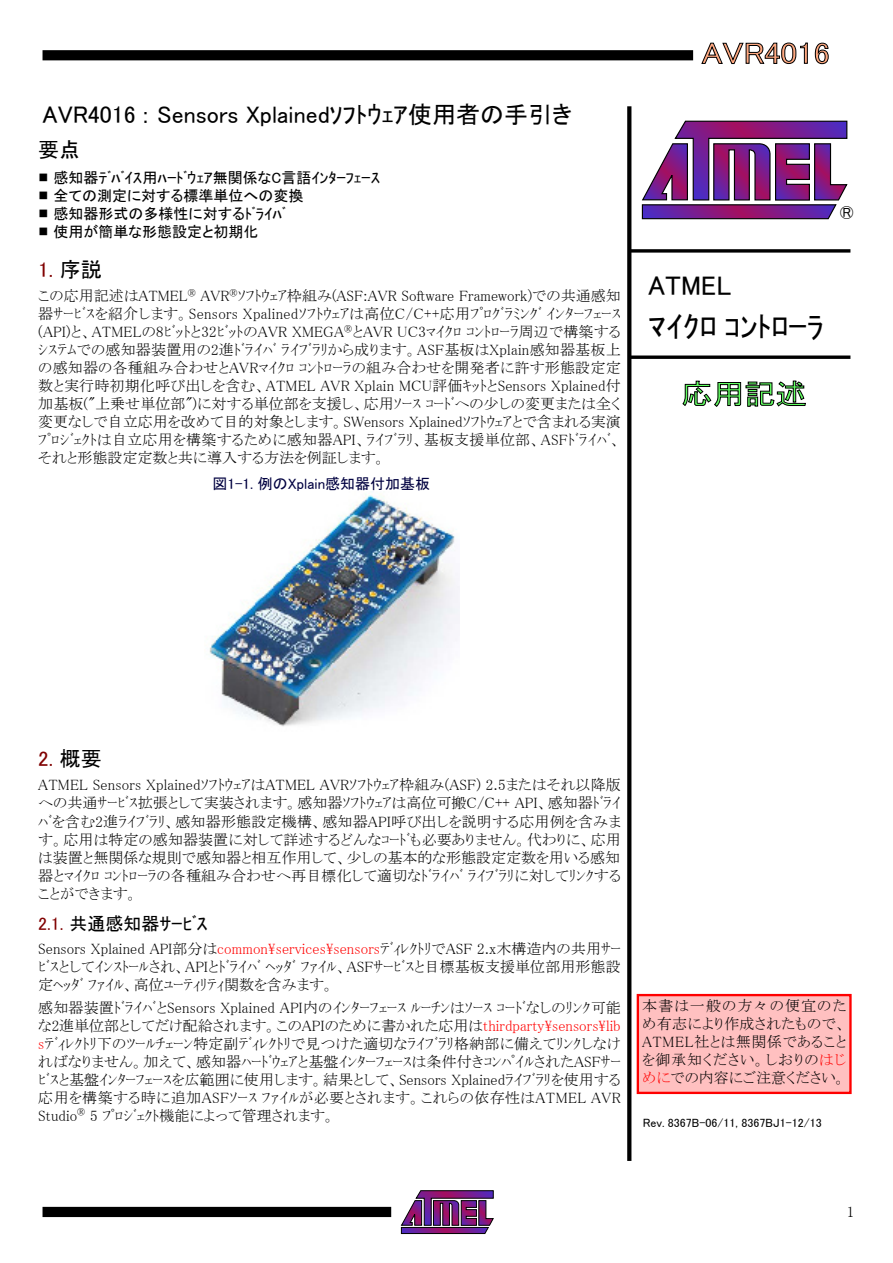
<style>
.page{position:relative;width:893px;height:1263px;background:#fff}
.page>*{position:absolute;margin:0;border:0;box-sizing:border-box;transform-origin:0 0}
.t1{font:30px "MS P Gothic";color:#000}
.t2{font:30px "MS P Gothic";color:#ffa880;scale:1.1 1}
.t3{font:28.5px "MS P Gothic";color:#60ff60;scale:1.1 1}
.t4{font:27px "MS P Gothic";color:#000}
.t5{font:24px "MS P Gothic";color:#000}
.t6{font:21px "MS P Gothic";color:#800000}
.t7{font:21px "MS P Gothic";color:#000}
.t8{font:18px "MS P Gothic";color:#000}
.t9{font:15px/18px "MS P Mincho";letter-spacing:.005em;color:#000;text-align:justify}
.t10{font:15px "MS P Gothic";color:#000}
.t11{font:15px "MS P Gothic";color:#000040}
.t12{font:12px "MS P Gothic";color:#000}
.s1{font-size:10.5px}
.s2{color:#000}
.s3{color:#800000}
.s4{color:#f00}
</style>
<div class="page">
<svg style="left:641px;top:120px;width:207px;height:100px"></svg>
<svg style="left:631px;top:355px;width:219px;height:4px"></svg>
<svg style="left:631px;top:249px;width:219px;height:4px"></svg>
<svg style="left:627px;top:106px;width:4px;height:1055px;fill:#000"></svg>
<svg style="left:682px;top:381px;width:124px;height:26px"></svg>
<svg style="left:401px;top:1190px;width:93px;height:44px"></svg>
<div style="left:43px;top:1207px;width:348px;height:10px;background:#000"></div>
<div style="left:43px;top:50px;width:650px;height:10px;background:#000"></div>
<svg style="left:701px;top:43px;width:107px;height:21px"></svg>
<svg style="left:815px;top:43px;width:14px;height:21px"></svg>
<div style="left:638px;top:995px;width:212px;height:98px;background:#ffc0c0"></div>
<div style="left:637px;top:994px;width:215px;height:100px;border:2px solid #f00"></div>
<img style="left:209px;top:494px;width:250px;height:233px">
<h3 class="t5" style="left:43px;top:103px;width:531px">AVR4016 : Sensors Xplainedｿﾌﾄｳｪｱ使用者の手引き</h3>
<h3 class="t7" style="left:38px;top:139px;width:43px">要点</h3>
<p class="t10" style="left:38px;top:170px;width:344px"><span class="s1">■</span> 感知器ﾃﾞﾊﾞｲｽ用ﾊｰﾄﾞｳｪｱ無関係なC言語ｲﾝﾀｰﾌｪｰｽ</p>
<p class="t10" style="left:38px;top:188px;width:267px"><span class="s1">■</span> 全ての測定に対する標準単位への変換</p>
<p class="t10" style="left:38px;top:206px;width:249px"><span class="s1">■</span> 感知器形式の多様性に対するﾄﾞﾗｲﾊﾞ</p>
<p class="t10" style="left:38px;top:224px;width:222px"><span class="s1">■</span> 使用が簡単な形態設定と初期化</p>
<h3 class="t6" style="left:38px;top:259px;width:65px">1. <span class="s2">序説</span></h3>
<p class="t9" style="left:38px;top:287px;width:584px">この応用記述はATMEL<sup>®</sup> AVR<sup>®</sup>ｿﾌﾄｳｪｱ枠組み(ASF:AVR Software Framework)での共通感知器ｻｰﾋﾞｽを紹介します。Sensors Xpalinedｿﾌﾄｳｪｱは高位C/C++応用ﾌﾟﾛｸﾞﾗﾐﾝｸﾞ ｲﾝﾀｰﾌｪｰｽ(API)と、ATMELの8ﾋﾞｯﾄと32ﾋﾞｯﾄのAVR XMEGA<sup>®</sup>とAVR UC3ﾏｲｸﾛ ｺﾝﾄﾛｰﾗ周辺で構築するｼｽﾃﾑでの感知器装置用の2進ﾄﾞﾗｲﾊﾞ ﾗｲﾌﾞﾗﾘから成ります。ASF基板はXplain感知器基板上の感知器の各種組み合わせとAVRﾏｲｸﾛ ｺﾝﾄﾛｰﾗの組み合わせを開発者に許す形態設定定数と実行時初期化呼び出しを含む、ATMEL AVR Xplain MCU評価ｷｯﾄとSensors Xplained付加基板("上乗せ単位部")に対する単位部を支援し、応用ｿｰｽ ｺｰﾄﾞへの少しの変更または全く変更なしで自立応用を改めて目的対象とします。SWensors Xplainedｿﾌﾄｳｪｱとで含まれる実演ﾌﾟﾛｼﾞｪｸﾄは自立応用を構築するために感知器API、ﾗｲﾌﾞﾗﾘ、基板支援単位部、ASFﾄﾞﾗｲﾊﾞ、それと形態設定定数と共に導入する方法を例証します。</p>
<p class="t11" style="left:213px;top:476px;width:219px">図1-1. 例のXplain感知器付加基板</p>
<h1 class="t2" style="left:702px;top:38px;width:118px">AVR4016</h1>
<h3 class="t7" style="left:840px;top:202px;width:16px">®</h3>
<h3 class="t4" style="left:648px;top:271px;width:84px">ATMEL</h3>
<h1 class="t1" style="left:648px;top:311px;width:177px">ﾏｲｸﾛ ｺﾝﾄﾛｰﾗ</h1>
<h2 class="t3" style="left:681px;top:379px;width:116px">応用記述</h2>
<h3 class="t6" style="left:38px;top:748px;width:65px">2. <span class="s2">概要</span></h3>
<p class="t9" style="left:38px;top:776px;width:584px">ATMEL Sensors XplainedｿﾌﾄｳｪｱはATMEL AVRｿﾌﾄｳｪｱ枠組み(ASF) 2.5またはそれ以降版への共通ｻｰﾋﾞｽ拡張として実装されます。感知器ｿﾌﾄｳｪｱは高位可搬C/C++ API、感知器ﾄﾞﾗｲﾊﾞを含む2進ﾗｲﾌﾞﾗﾘ、感知器形態設定機構、感知器API呼び出しを説明する応用例を含みます。応用は特定の感知器装置に対して詳述するどんなｺｰﾄﾞも必要ありません。代わりに、応用は装置と無関係な規則で感知器と相互作用して、少しの基本的な形態設定定数を用いる感知器とﾏｲｸﾛ ｺﾝﾄﾛｰﾗの各種組み合わせへ再目標化して適切なﾄﾞﾗｲﾊﾞ ﾗｲﾌﾞﾗﾘに対してﾘﾝｸすることができます。</p>
<p class="t8" style="left:38px;top:914px;width:171px"><span class="s3">2.1.</span> 共通感知器ｻｰﾋﾞｽ</p>
<p class="t9" style="left:38px;top:939px;width:584px">Sensors Xplained API部分は<span class="s4">common\services\sensors</span>ﾃﾞｨﾚｸﾄﾘでASF 2.x木構造内の共用ｻｰﾋﾞｽとしてｲﾝｽﾄｰﾙされ、APIとﾄﾞﾗｲﾊﾞ ﾍｯﾀﾞ ﾌｧｲﾙ、ASFｻｰﾋﾞｽと目標基板支援単位部用形態設定ﾍｯﾀﾞ ﾌｧｲﾙ、高位ﾕｰﾃｨﾘﾃｨ関数を含みます。</p>
<p class="t9" style="left:38px;top:998px;width:584px">感知器装置ﾄﾞﾗｲﾊﾞとSensors Xplained API内のｲﾝﾀｰﾌｪｰｽ ﾙｰﾁﾝはｿｰｽ ｺｰﾄﾞなしのﾘﾝｸ可能な2進単位部としてだけ配給されます。このAPIのために書かれた応用は<span class="s4">thirdparty\sensors\lib s</span>ﾃﾞｨﾚｸﾄﾘ下のﾂｰﾙﾁｪｰﾝ特定副ﾃﾞｨﾚｸﾄﾘで見つけた適切なﾗｲﾌﾞﾗﾘ格納部に備えてﾘﾝｸしなければなりません。加えて、感知器ﾊｰﾄﾞｳｪｱと基盤ｲﾝﾀｰﾌｪｰｽは条件付きｺﾝﾊﾟｲﾙされたASFｻｰﾋﾞｽと基盤ｲﾝﾀｰﾌｪｰｽを広範囲に使用します。結果として、Sensors Xplainedﾗｲﾌﾞﾗﾘを使用する応用を構築する時に追加ASFｿｰｽ ﾌｧｲﾙが必要とされます。これらの依存性はATMEL AVR Studio<sup>®</sup> 5 ﾌﾟﾛｼﾞｪｸﾄ機能によって管理されます。</p>
<p class="t9" style="left:642px;top:997px;width:206px">本書は一般の方々の便宜のため有志により作成されたもので、ATMEL社とは無関係であることを御承知ください。しおりの<span class="s4">はじめに</span>での内容にご注意ください。</p>
<p class="t12" style="left:643px;top:1116px;width:180px">Rev. 8367B-06/11, 8367BJ1-12/13</p>
<p class="t9" style="left:847px;top:1202px;width:9px">1</p>
</div>
